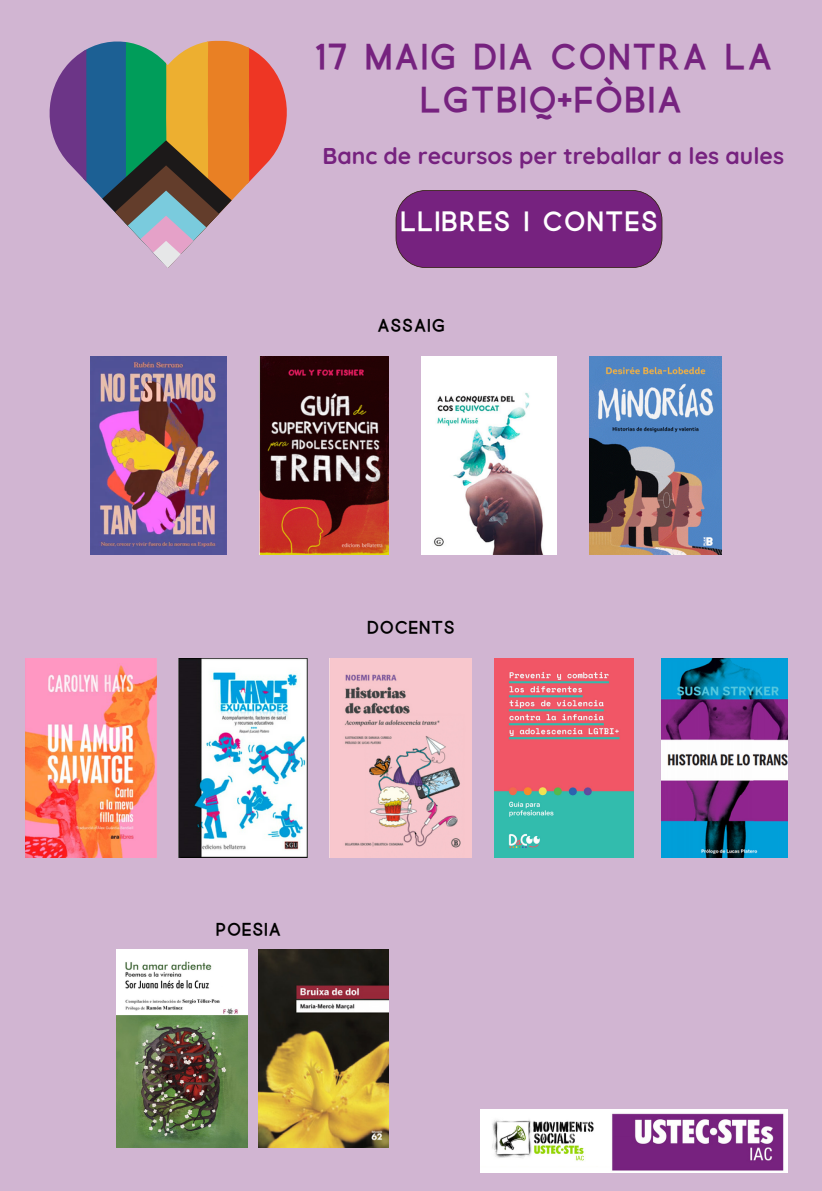
<style>
.page{position:relative;width:822px;height:1191px;background:#fff}
.page>*{position:absolute;margin:0;border:0;box-sizing:border-box;transform-origin:0 0}
.t1{font:700 31.4px/43.5px "Quick";color:#76227f;text-align:center}
.t2{font:700 24.1px "Quick";color:#fff}
.t3{font:700 22.9px "Quicksand";color:#76227f}
.t4{font:700 15.7px "Quick";color:#000}
</style>
<div class="page">
<div style="left:0;top:0;width:822px;height:1190px;background:#d1b5d2"></div>
<img style="left:481px;top:1109px;width:307px;height:63px">
<svg style="left:50px;top:41px;width:237px;height:227px"></svg>
<div style="left:396px;top:190px;width:266px;height:78px;background:#76227f"></div>
<img style="left:259px;top:356px;width:129px;height:199px">
<img style="left:421px;top:356px;width:135px;height:199px">
<img style="left:589px;top:356px;width:132px;height:199px">
<img style="left:117px;top:949px;width:130px;height:198px">
<img style="left:258px;top:949px;width:131px;height:198px">
<img style="left:25px;top:658px;width:132px;height:199px">
<img style="left:179px;top:658px;width:128px;height:199px">
<img style="left:329px;top:658px;width:143px;height:199px">
<img style="left:494px;top:658px;width:140px;height:199px">
<img style="left:661px;top:658px;width:127px;height:199px">
<img style="left:90px;top:356px;width:136px;height:199px">
<h3 class="t1" style="left:313px;top:38px;width:462px">17 MAIG DIA CONTRA LA<br>LGTBIQ+FÒBIA</h3>
<p class="t3" style="left:322px;top:141px;width:463px">Banc de recursos per treballar a les aules</p>
<h1 class="t2" style="left:400px;top:212px;width:260px">LLIBRES I CONTES</h1>
<h4 class="t4" style="left:377px;top:319px;width:70px">ASSAIG</h4>
<p class="t4" style="left:367px;top:621px;width:90px">DOCENTS</p>
<p class="t4" style="left:216px;top:923px;width:67px">POESIA</p>
</div>
